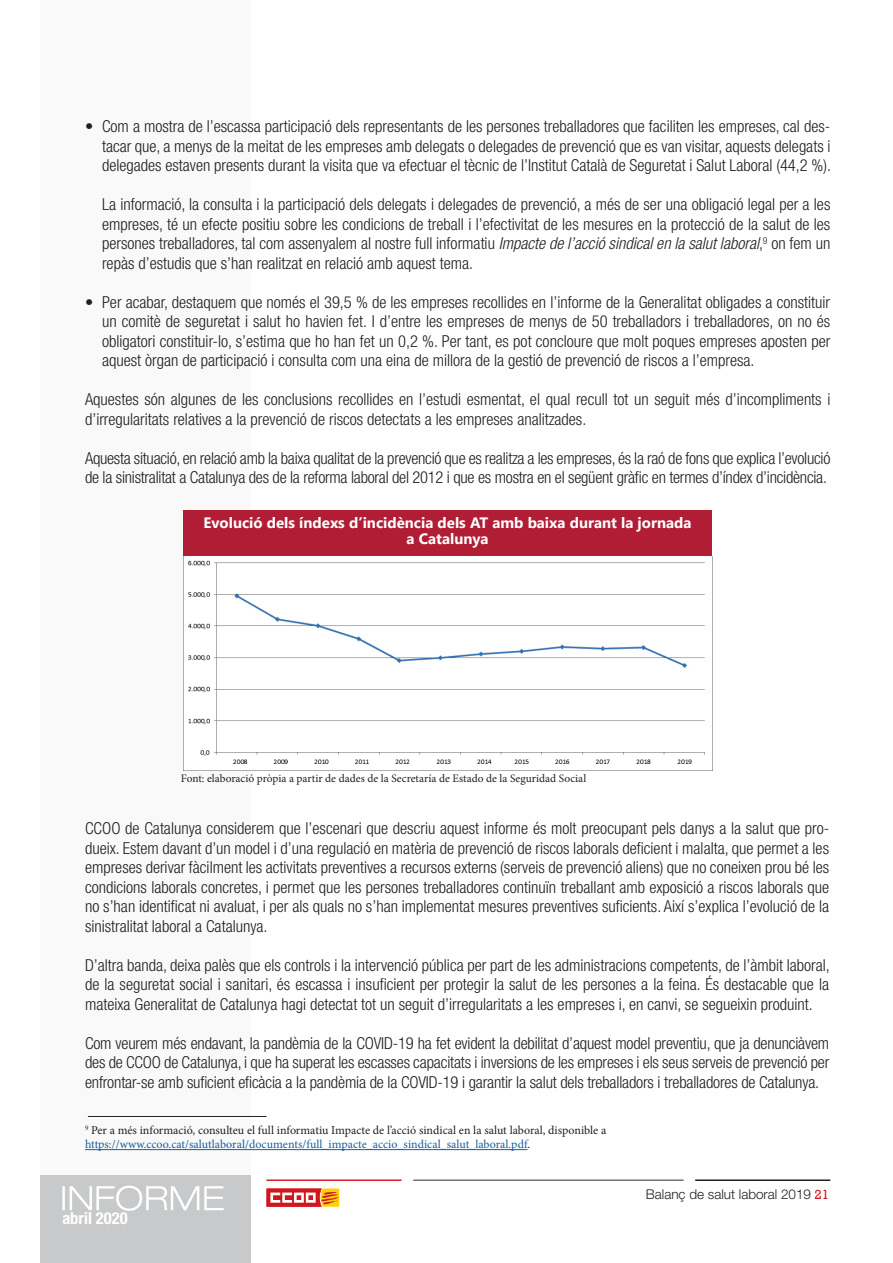
<style>
.page{position:relative;width:893px;height:1263px;background:#fff}
.page>*{position:absolute;margin:0;border:0;box-sizing:border-box;transform-origin:0 0}
.t1{font:300 condensed 16.5px/19.5px "Helvetica Neue";color:#231f20;text-align:justify}
.t2{font:700 condensed 16.5px "Helvetica Neue";color:#fff}
.t3{font:700 15px/16.5px "Segoe UI";color:#fff;text-align:center}
.t4{font:300 13.5px "Helvetica Neue";color:#231f20}
.t5{font:12px/14.4px "Minion Pro";color:#231f20}
.t6{font:11.4px "Minion Pro";color:#231f20}
.s1{font-style:italic}
.s2{color:#175d9e}
.s3{font-family:"Rockwell";font-weight:400;color:#d2161e}
</style>
<div class="page">
<div style="left:40px;top:1175px;width:211px;height:88px;background:#c8c9ca"></div>
<div style="left:40px;top:0;width:211px;height:1175px;background:#f9f9f9"></div>
<hr style="left:266px;top:1179px;width:136px;height:2px;background:#d1232a">
<hr style="left:413px;top:1179px;width:271px;height:2px;background:#231f20">
<hr style="left:695px;top:1179px;width:135px;height:2px;background:#231f20">
<svg style="left:266px;top:1188px;width:73px;height:19px"></svg>
<svg style="left:62px;top:1185px;width:162px;height:26px"></svg>
<hr style="left:85px;top:1149px;width:442px;height:1px;background:#175d9e">
<hr style="left:88px;top:1116px;width:178px;height:1px;background:#231f20">
<img style="left:183px;top:557px;width:529px;height:214px">
<div style="left:183px;top:510px;width:529px;height:46px;background:#b11d34"></div>
<p class="t1" style="left:102px;top:116px;width:730px;text-indent:-17px">• Com a mostra de l’escassa participació dels representants de les persones treballadores que faciliten les empreses, cal des&shy;tacar que, a menys de la meitat de les empreses amb delegats o delegades de prevenció que es van visitar, aquests delegats i delegades estaven presents durant la visita que va efectuar el tècnic de l’Institut Català de Seguretat i Salut Laboral (44,2 %).</p>
<p class="t1" style="left:102px;top:194px;width:730px">La informació, la consulta i la participació dels delegats i delegades de prevenció, a més de ser una obligació legal per a les empreses, té un efecte positiu sobre les condicions de treball i l’efectivitat de les mesures en la protecció de la salut de les persones treballadores, tal com assenyalem al nostre full informatiu <span class="s1">Impacte de l’acció sindical en la salut laboral</span>,<sup>9</sup> on fem un repàs d’estudis que s’han realitzat en relació amb aquest tema.</p>
<p class="t1" style="left:102px;top:292px;width:730px;text-indent:-17px">• Per acabar, destaquem que només el 39,5 % de les empreses recollides en l’informe de la Generalitat obligades a constituir un comitè de seguretat i salut ho havien fet. I d’entre les empreses de menys de 50 treballadors i treballadores, on no és obligatori constituir-lo, s’estima que ho han fet un 0,2 %. Per tant, es pot concloure que molt poques empreses aposten per aquest òrgan de participació i consulta com una eina de millora de la gestió de prevenció de riscos a l’empresa.</p>
<p class="t1" style="left:85px;top:389px;width:747px">Aquestes són algunes de les conclusions recollides en l’estudi esmentat, el qual recull tot un seguit més d’incompliments i d’irregularitats relatives a la prevenció de riscos detectats a les empreses analitzades.</p>
<p class="t1" style="left:85px;top:448px;width:747px">Aquesta situació, en relació amb la baixa qualitat de la prevenció que es realitza a les empreses, és la raó de fons que explica l’evolució de la sinistralitat a Catalunya des de la reforma laboral del 2012 i que es mostra en el següent gràfic en termes d’índex d’incidència.</p>
<p class="t3" style="left:204px;top:513px;width:489px">Evolució dels índexs d’incidència dels AT amb baixa durant la jornada a Catalunya</p>
<p class="t6" style="left:181px;top:771px;width:407px">Font: elaboració pròpia a partir de dades de la Secretaría de Estado de la Seguridad Social</p>
<p class="t1" style="left:85px;top:818px;width:746px">CCOO de Catalunya considerem que l’escenari que descriu aquest informe és molt preocupant pels danys a la salut que pro&shy;dueix. Estem davant d’un model i d’una regulació en matèria de prevenció de riscos laborals deficient i malalta, que permet a les empreses derivar fàcilment les activitats preventives a recursos externs (serveis de prevenció aliens) que no coneixen prou bé les condicions laborals concretes, i permet que les persones treballadores continuïn treballant amb exposició a riscos laborals que no s’han identificat ni avaluat, i per als quals no s’han implementat mesures preventives suficients. Així s’explica l’evolució de la sinistralitat laboral a Catalunya.</p>
<p class="t1" style="left:85px;top:955px;width:746px">D’altra banda, deixa palès que els controls i la intervenció pública per part de les administracions competents, de l’àmbit laboral, de la seguretat social i sanitari, és escassa i insuficient per protegir la salut de les persones a la feina. És destacable que la mateixa Generalitat de Catalunya hagi detectat tot un seguit d’irregularitats a les empreses i, en canvi, se segueixin produint.</p>
<p class="t1" style="left:85px;top:1033px;width:746px">Com veurem més endavant, la pandèmia de la COVID-19 ha fet evident la debilitat d’aquest model preventiu, que ja denunciàvem des de CCOO de Catalunya, i que ha superat les escasses capacitats i inversions de les empreses i els seus serveis de prevenció per enfrontar-se amb suficient eficàcia a la pandèmia de la COVID-19 i garantir la salut dels treballadors i treballadores de Catalunya.</p>
<p class="t5" style="left:85px;top:1123px;width:523px"><sup>9</sup> Per a més informació, consulteu el full informatiu Impacte de l’acció sindical en la salut laboral, disponible a <span class="s2">https://www.ccoo.cat/salutlaboral/documents/full_impacte_accio_sindical_salut_laboral.pdf</span>.</p>
<p class="t2" style="left:62px;top:1208px;width:67px">abril 2020</p>
<p class="t4" style="left:646px;top:1186px;width:185px">Balanç de salut laboral 2019 <span class="s3">21</span></p>
</div>
